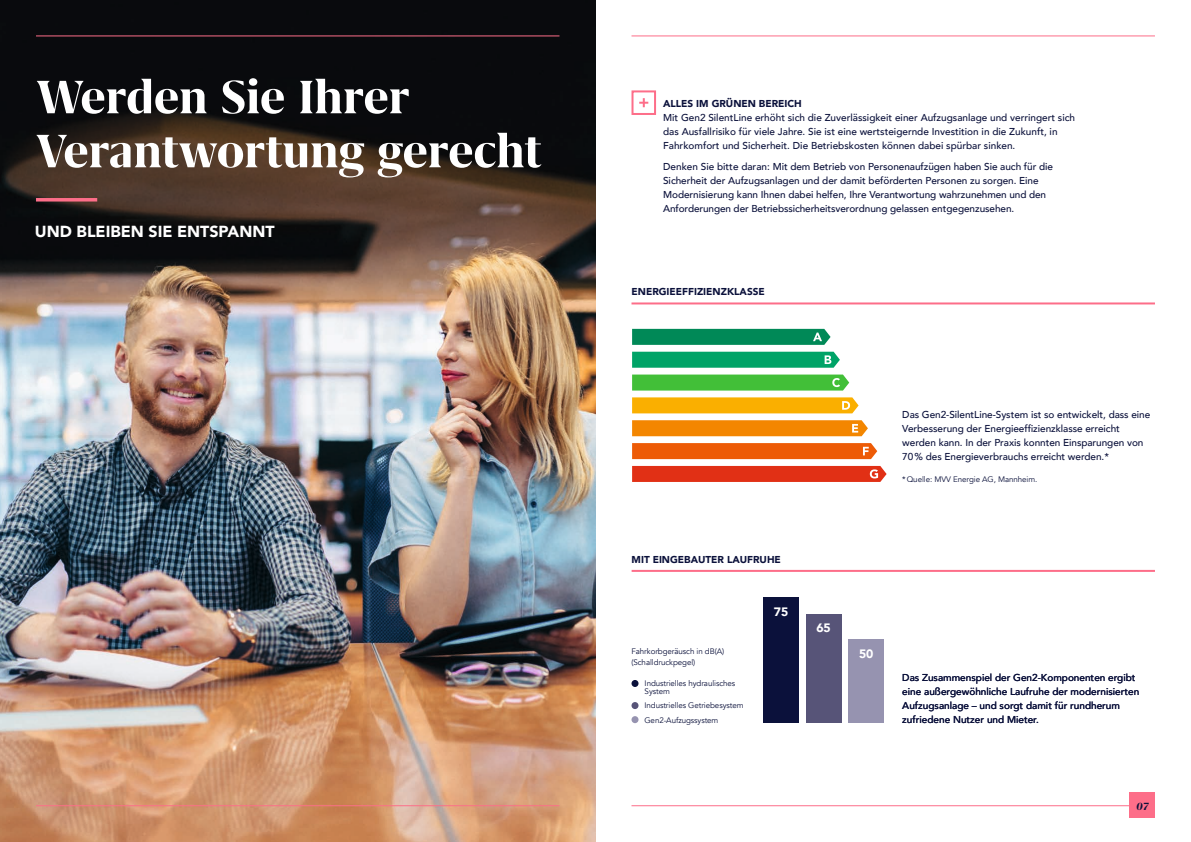
<style>
.page{position:relative;width:1191px;height:842px;background:#fff}
.page>*{position:absolute;margin:0;border:0;box-sizing:border-box;transform-origin:0 0}
.t1{font:700 54px/54px "Grifo M";letter-spacing:-.005em;color:#fff}
.t2{font:900 16px "Avenir";color:#fff}
.t3{font:900 12.2px "Avenir";color:#fff}
.t4{font:italic 700 12px "Grifo M";color:#0b113b}
.t5{font:500 10px/14px "Avenir";letter-spacing:-.005em;color:#0b113b}
.t6{font:900 10px "Avenir";color:#0b113b}
.t7{font:8px/10.7px "Avenir";letter-spacing:-.01em;color:#0b113b}
</style>
<div class="page">
<img style="left:0;top:0;width:595px;height:842px">
<hr style="left:631px;top:805px;width:524px;height:1px;background:#fd6e89">
<hr style="left:36px;top:805px;width:523px;height:1px;background:#fd6e89">
<div style="left:1130px;top:792px;width:25px;height:25px;background:#fd6e89"></div>
<hr style="left:631px;top:36px;width:524px;height:1px;background:#fd6e89">
<hr style="left:36px;top:36px;width:523px;height:1px;background:#fd6e89">
<hr style="left:631px;top:302px;width:524px;height:2px;background:#fd6e89">
<hr style="left:631px;top:570px;width:524px;height:2px;background:#fd6e89">
<svg style="left:639px;top:98px;width:9px;height:9px"></svg>
<div style="left:631px;top:90px;width:25px;height:25px;border:2px solid #fd6e89"></div>
<svg style="left:36px;top:198px;width:61px;height:4px"></svg>
<svg style="left:632px;top:328px;width:208px;height:40px"></svg>
<svg style="left:632px;top:375px;width:217px;height:16px;background:#4bc241"></svg>
<svg style="left:632px;top:397px;width:226px;height:16px;background:#fab20c"></svg>
<svg style="left:632px;top:420px;width:236px;height:16px;background:#f38a09"></svg>
<svg style="left:632px;top:443px;width:245px;height:16px;background:#ed5f0c"></svg>
<svg style="left:632px;top:466px;width:254px;height:16px;background:#e1341a"></svg>
<div style="left:763px;top:597px;width:36px;height:126px;background:#0b113b"></div>
<div style="left:805px;top:614px;width:36px;height:109px;background:#575478"></div>
<div style="left:848px;top:639px;width:36px;height:84px;background:#9693b0"></div>
<div style="left:631px;top:680px;width:7px;height:7px;background:#0b113b;border-radius:50%"></div>
<div style="left:631px;top:702px;width:7px;height:7px;background:#575478;border-radius:50%"></div>
<div style="left:631px;top:716px;width:7px;height:7px;background:#9693b0;border-radius:50%"></div>
<h1 class="t1" style="left:36px;top:70px;width:507px">Werden Sie Ihrer<br>Verantwortung gerecht</h1>
<h2 class="t2" style="left:35px;top:218px;width:241px">UND BLEIBEN SIE ENTSPANNT</h2>
<p class="t6" style="left:663px;top:95px;width:140px">ALLES IM GRÜNEN BEREICH</p>
<p class="t5" style="left:663px;top:110px;width:413px">Mit Gen2 SilentLine erhöht sich die Zuverlässigkeit einer Aufzugsanlage und verringert sich das Ausfallrisiko für viele Jahre. Sie ist eine wertsteigernde Investition in die Zukunft, in<br>Fahrkomfort und Sicherheit. Die Betriebskosten können dabei spürbar sinken.</p>
<p class="t5" style="left:663px;top:159px;width:391px">Denken Sie bitte daran: Mit dem Betrieb von Personenaufzügen haben Sie auch für die Sicherheit der Aufzugsanlagen und der damit beförderten Personen zu sorgen. Eine Modernisierung kann Ihnen dabei helfen, Ihre Verantwortung wahrzunehmen und den Anforderungen der Betriebssicherheitsverordnung gelassen entgegenzusehen.</p>
<p class="t6" style="left:631px;top:283px;width:135px">ENERGIEEFFIZIENZKLASSE</p>
<p class="t6" style="left:631px;top:551px;width:151px">MIT EINGEBAUTER LAUFRUHE</p>
<p class="t7" style="left:631px;top:646px;width:94px">Fahrkorbgeräusch in dB(A) (Schalldruckpegel)</p>
<p class="t7" style="left:644px;top:680px;width:92px;line-height:8px">Industrielles hydraulisches<br>System</p>
<p class="t7" style="left:644px;top:699px;width:101px;line-height:14.2px">Industrielles Getriebesystem<br>Gen2-Aufzugssystem</p>
<p class="t3" style="left:774px;top:601px;width:16px">75</p>
<p class="t3" style="left:816px;top:618px;width:16px">65</p>
<p class="t5" style="left:902px;top:407px;width:249px">Das Gen2-SilentLine-System ist so entwickelt, dass eine Verbesserung der Energieeffizienzklasse erreicht werden kann. In der Praxis konnten Einsparungen von 70% des Energieverbrauchs erreicht werden.*</p>
<p class="t7" style="left:902px;top:474px;width:137px">* Quelle: MVV Energie AG, Mannheim.</p>
<p class="t3" style="left:859px;top:643px;width:16px">50</p>
<p class="t5" style="left:902px;top:670px;width:238px">Das Zusammenspiel der Gen2-Komponenten ergibt eine außergewöhnliche Laufruhe der modernisierten Aufzugsanlage – und sorgt damit für rundherum zufriedene Nutzer und Mieter.</p>
<p class="t4" style="left:1136px;top:800px;width:14px">07</p>
</div>
